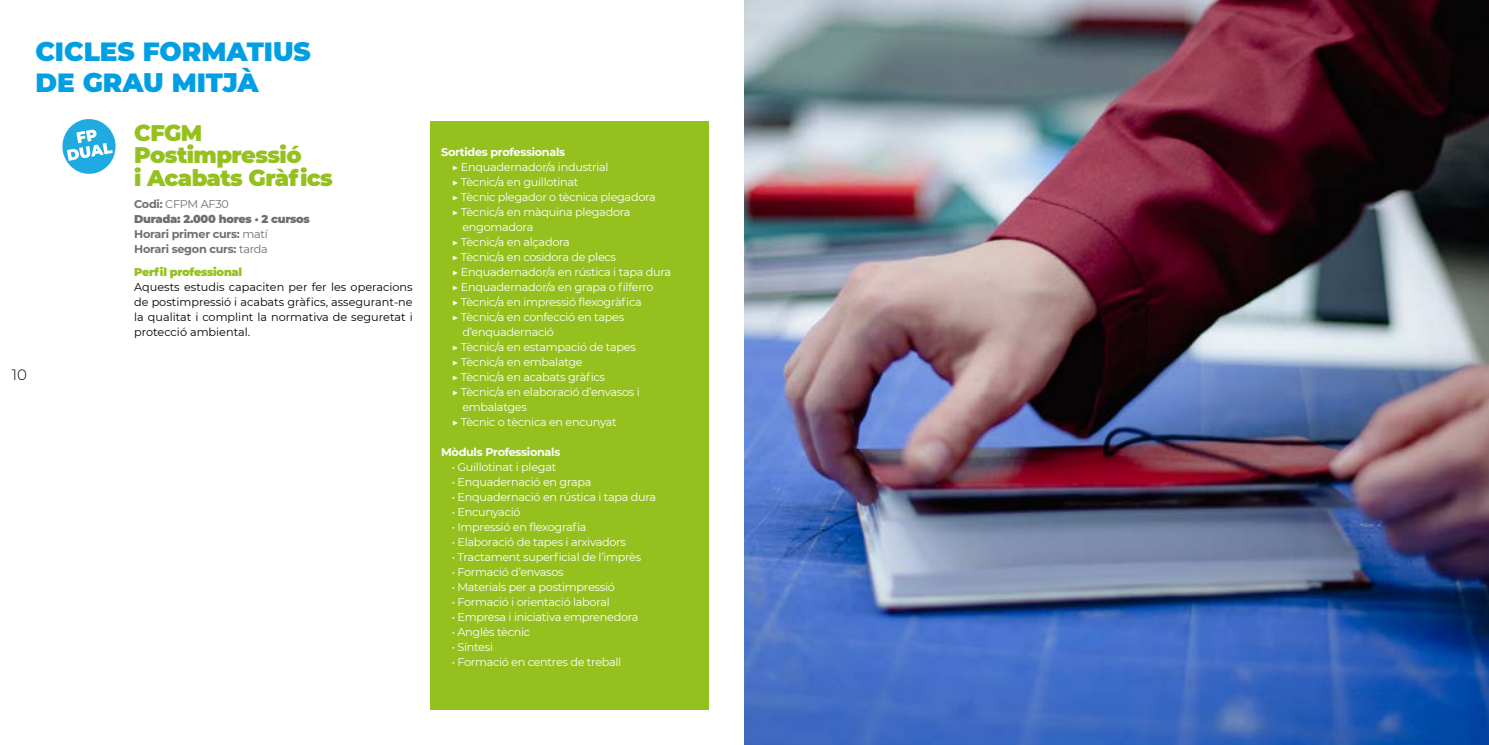
<style>
.page{position:relative;width:1489px;height:745px;background:#fff}
.page>*{position:absolute;margin:0;border:0;box-sizing:border-box;transform-origin:0 0}
.t1{font:900 26.25px/31.5px "Montserrat";color:#009fe3}
.t2{font:900 22.5px/22.5px "Montserrat";letter-spacing:-.025em;color:#95c11f}
.t3{font:300 15px "Montserrat";color:#000}
.t4{font:11.25px "Montserrat";letter-spacing:-.025em;color:#fff}
.t5{font:11.25px/15px "Montserrat";color:#000;text-align:justify}
.t6{font:700 11.25px/15px "Montserrat";letter-spacing:-.025em;color:#706f6f}
.t7{font:700 11.25px "Montserrat";letter-spacing:-.025em;color:#fff}
.t8{font:900 11.25px "Montserrat";letter-spacing:-.025em;color:#95c11f}
.s1{font-weight:400}
.s2{font-weight:900}
</style>
<div class="page">
<div style="left:430px;top:120px;width:279px;height:589px;background:#95c11f"></div>
<img style="left:744px;top:0;width:744px;height:744px">
<svg style="left:62px;top:119px;width:54px;height:55px"></svg>
<h1 class="t1" style="left:35px;top:34px;width:277px">CICLES FORMATIUS<br>DE GRAU MITJÀ</h1>
<h3 class="t3" style="left:12px;top:364px;width:17px">10</h3>
<h2 class="t2" style="left:134px;top:120px;width:200px">CFGM<br>Postimpressió<br>i Acabats Gràfics</h2>
<p class="t6" style="left:134px;top:195px;width:177px">Codi: <span class="s1">CFPM AF30<br></span><span class="s2">Durada: 2.000 hores · 2 cursos<br></span>Horari primer curs: <span class="s1">matí<br></span>Horari segon curs: <span class="s1">tarda</span></p>
<p class="t8" style="left:134px;top:263px;width:109px">Perfil professional</p>
<p class="t5" style="left:134px;top:279px;width:280px">Aquests estudis capaciten per fer les operacions de postimpressió i acabats gràfics, assegurant-ne la qualitat i complint la normativa de seguretat i protecció ambiental.</p>
<p class="t7" style="left:441px;top:143px;width:126px">Sortides professionals</p>
<p class="t4" style="left:452px;top:159px;width:158px">▶ Enquadernador/a industrial</p>
<p class="t4" style="left:452px;top:174px;width:128px">▶ Tècnic/a en guillotinat</p>
<p class="t4" style="left:452px;top:189px;width:206px">▶ Tècnic plegador o tècnica plegadora</p>
<p class="t4" style="left:452px;top:204px;width:180px">▶ Tècnic/a en màquina plegadora</p>
<p class="t4" style="left:462px;top:219px;width:72px">engomadora</p>
<p class="t4" style="left:452px;top:234px;width:120px">▶ Tècnic/a en alçadora</p>
<p class="t4" style="left:452px;top:249px;width:166px">▶ Tècnic/a en cosidora de plecs</p>
<p class="t4" style="left:452px;top:264px;width:221px">▶ Enquadernador/a en rústica i tapa dura</p>
<p class="t4" style="left:452px;top:279px;width:203px">▶ Enquadernador/a en grapa o filferro</p>
<p class="t4" style="left:452px;top:294px;width:191px">▶ Tècnic/a en impressió flexogràfica</p>
<p class="t4" style="left:452px;top:309px;width:174px">▶ Tècnic/a en confecció en tapes</p>
<p class="t4" style="left:462px;top:324px;width:93px">d’enquadernació</p>
<p class="t4" style="left:452px;top:339px;width:186px">▶ Tècnic/a en estampació de tapes</p>
<p class="t4" style="left:452px;top:354px;width:132px">▶ Tècnic/a en embalatge</p>
<p class="t4" style="left:452px;top:369px;width:155px">▶ Tècnic/a en acabats gràfics</p>
<p class="t4" style="left:452px;top:384px;width:189px">▶ Tècnic/a en elaboració d’envasos i</p>
<p class="t4" style="left:462px;top:399px;width:66px">embalatges</p>
<p class="t4" style="left:452px;top:414px;width:166px">▶ Tècnic o tècnica en encunyat</p>
<p class="t7" style="left:441px;top:443px;width:121px">Mòduls Professionals</p>
<p class="t4" style="left:452px;top:459px;width:106px">• Guillotinat i plegat</p>
<p class="t4" style="left:452px;top:474px;width:141px">• Enquadernació en grapa</p>
<p class="t4" style="left:452px;top:489px;width:206px">• Enquadernació en rústica i tapa dura</p>
<p class="t4" style="left:452px;top:504px;width:70px">• Encunyació</p>
<p class="t4" style="left:452px;top:519px;width:136px">• Impressió en flexografia</p>
<p class="t4" style="left:452px;top:534px;width:176px">• Elaboració de tapes i arxivadors</p>
<p class="t4" style="left:452px;top:549px;width:191px">• Tractament superficial de l’imprès</p>
<p class="t4" style="left:452px;top:564px;width:113px">• Formació d’envasos</p>
<p class="t4" style="left:452px;top:579px;width:164px">• Materials per a postimpressió</p>
<p class="t4" style="left:452px;top:594px;width:160px">• Formació i orientació laboral</p>
<p class="t4" style="left:452px;top:609px;width:188px">• Empresa i iniciativa emprenedora</p>
<p class="t4" style="left:452px;top:624px;width:80px">• Anglès tècnic</p>
<p class="t4" style="left:452px;top:639px;width:43px">• Síntesi</p>
<p class="t4" style="left:452px;top:654px;width:171px">• Formació en centres de treball</p>
</div>
